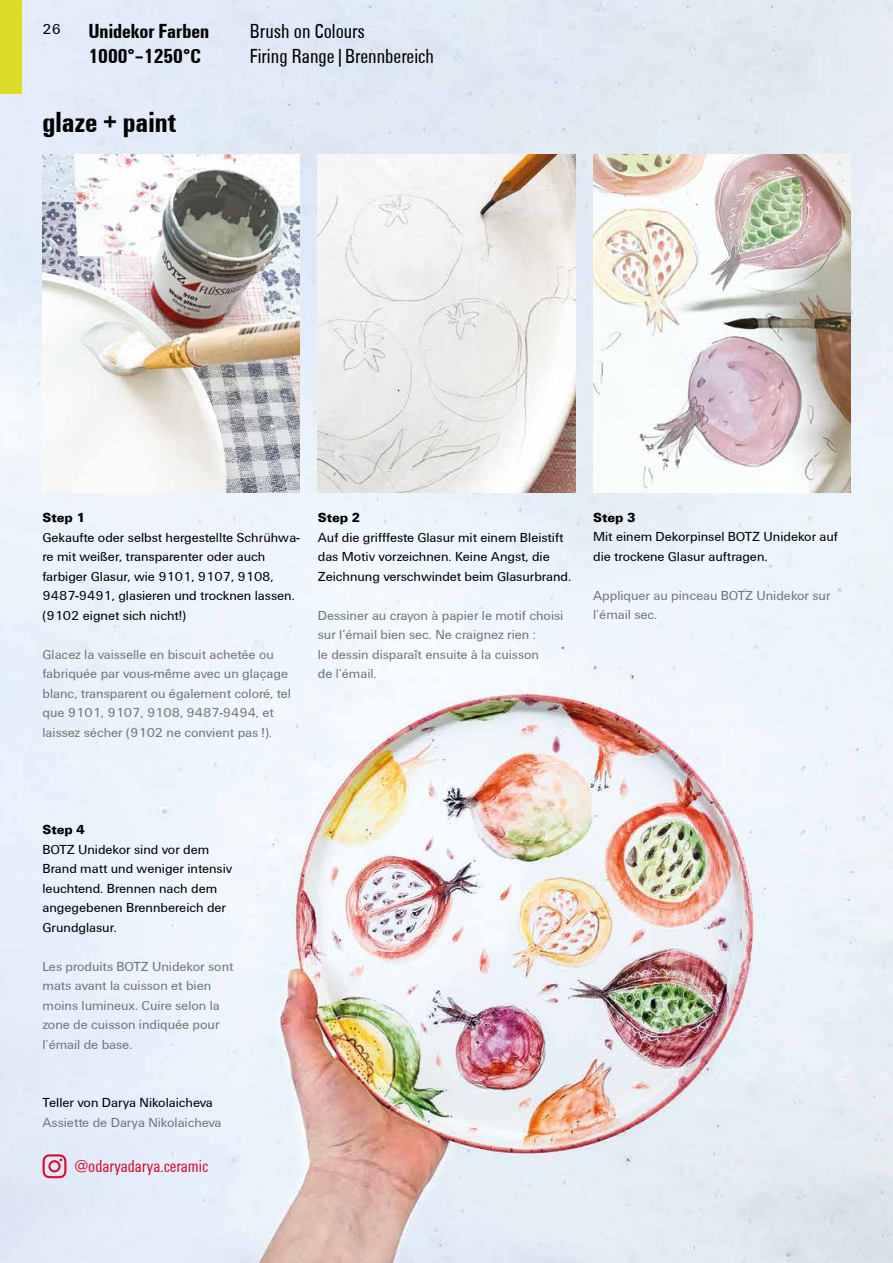
<style>
.page{position:relative;width:893px;height:1263px;background:#fff}
.page>*{position:absolute;margin:0;border:0;box-sizing:border-box;transform-origin:0 0}
.t1{font:700 30px "Weidmueller Condensed";color:#000}
.t2{font:21px/25.5px "Weidmueller Condensed";color:#000}
.t3{font:700 21px/25.2px "Weidmueller Condensed";color:#000}
.t4{font:18px "Weidmueller Condensed";color:#d51130}
.t5{font:15px "Weidmueller";color:#000}
.t6{font:13.5px/19.5px "Weidmueller";color:#000}
.t7{font:13.5px/19.5px "Weidmueller";color:#727777}
.t8{font:700 13.5px "Weidmueller";color:#000}
</style>
<div class="page">
<img style="left:0;top:0;width:893px;height:1263px">
<div style="left:0;top:0;width:21px;height:93px;background:#dadc28"></div>
<svg style="left:43px;top:1154px;width:23px;height:24px"></svg>
<img style="left:43px;top:155px;width:257px;height:337px">
<img style="left:318px;top:155px;width:257px;height:337px">
<img style="left:593px;top:155px;width:257px;height:337px">
<p class="t5" style="left:43px;top:20px;width:20px">26</p>
<h2 class="t3" style="left:88px;top:18px;width:122px">Unidekor Farben<br>1000°–1250°C</h2>
<h2 class="t2" style="left:250px;top:18px;width:186px">Brush on Colours<br>Firing Range|Brennbereich</h2>
<h1 class="t1" style="left:43px;top:101px;width:135px">glaze + paint</h1>
<p class="t8" style="left:43px;top:509px;width:44px">Step 1</p>
<p class="t6" style="left:43px;top:527px;width:258px">Gekaufte oder selbst hergestellte Schrühwa&shy;re mit weißer, transparenter oder auch farbiger Glasur, wie 9101, 9107, 9108, 9487-9491, glasieren und trocknen lassen. (9102 eignet sich nicht!)</p>
<p class="t7" style="left:43px;top:644px;width:250px">Glacez la vaisselle en biscuit achetée ou fabriquée par vous-même avec un glaçage blanc, transparent ou également coloré, tel que 9101, 9107, 9108, 9487-9494, et laissez sécher (9102 ne convient pas !).</p>
<p class="t8" style="left:318px;top:509px;width:44px">Step 2</p>
<p class="t6" style="left:318px;top:527px;width:255px">Auf die grifffeste Glasur mit einem Bleistift das Motiv vorzeichnen. Keine Angst, die<br>Zeichnung verschwindet beim Glasurbrand.</p>
<p class="t7" style="left:318px;top:605px;width:247px">Dessiner au crayon à papier le motif choisi sur l’émail bien sec. Ne craignez rien :<br>le dessin disparaît ensuite à la cuisson<br>de l’émail.</p>
<p class="t8" style="left:593px;top:509px;width:44px">Step 3</p>
<p class="t6" style="left:593px;top:527px;width:246px">Mit einem Dekorpinsel BOTZ Unidekor auf die trockene Glasur auftragen.</p>
<p class="t7" style="left:593px;top:585px;width:239px">Appliquer au pinceau BOTZ Unidekor sur l’émail sec.</p>
<p class="t8" style="left:43px;top:821px;width:44px">Step 4</p>
<p class="t6" style="left:43px;top:839px;width:191px">BOTZ Unidekor sind vor dem<br>Brand matt und weniger intensiv leuchtend. Brennen nach dem angegebenen Brennbereich der<br>Grundglasur.</p>
<p class="t7" style="left:43px;top:956px;width:193px">Les produits BOTZ Unidekor sont mats avant la cuisson et bien moins lumineux. Cuire selon la zone de cuisson indiquée pour l’émail de base.</p>
<p class="t6" style="left:43px;top:1093px;width:172px">Teller von Darya Nikolaicheva</p>
<p class="t7" style="left:43px;top:1112px;width:181px">Assiette de Darya Nikolaicheva</p>
<h3 class="t4" style="left:75px;top:1155px;width:135px">@odaryadarya.ceramic</h3>
</div>
